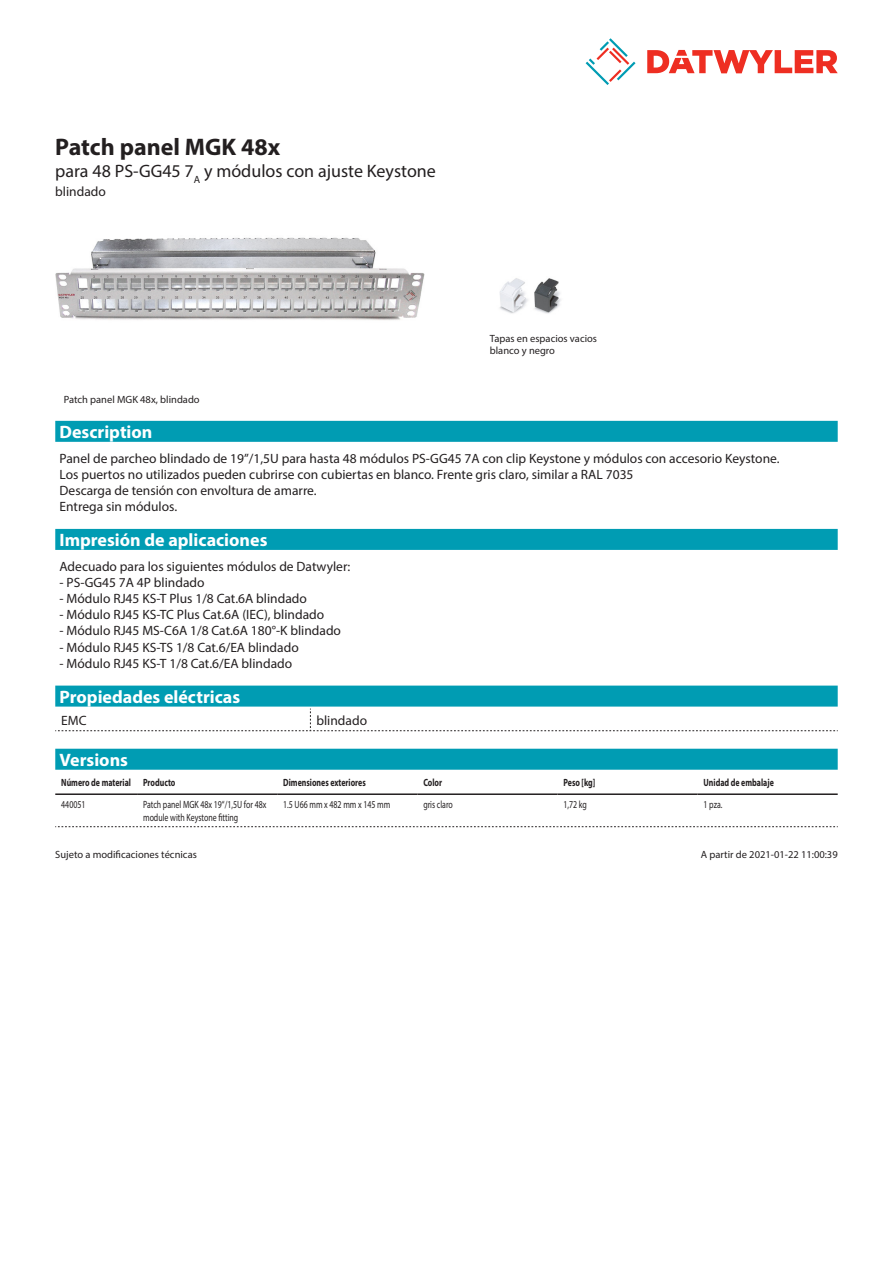
<style>
.page{position:relative;width:893px;height:1263px;background:#fff}
.page>*{position:absolute;margin:0;border:0;box-sizing:border-box;transform-origin:0 0}
.Product_Head{font:700 24px "Myriad Pro";color:#231f20}
.Standard_Head_Proper{font:700 18px "Myriad Pro";color:#fff}
.SubHead{font:18px "Myriad Pro";color:#231f20}
.Standard_text{font:13.5px/16.2px "Myriad Pro";color:#231f20}
.myriad_light_propert{font:13.5px "Myriad Pro";color:#231f20}
.myriadlight{font:10.5px/12.6px "Myriad Pro";color:#231f20;scale:.75 1}
.myriadbold{font:700 10.5px "Myriad Pro";color:#231f20;scale:.75 1}
.imagetext{font:10.5px/12.6px "Myriad Pro";color:#231f20}
.Footnote{font:10.5px "Myriad Pro";color:#231f20}
</style>
<div class="page">
<svg style="left:586px;top:38px;width:49px;height:47px"></svg>
<svg style="left:647px;top:50px;width:191px;height:23px"></svg>
<img style="left:55px;top:237px;width:369px;height:83px">
<img style="left:499px;top:278px;width:62px;height:36px">
<div style="left:55px;top:749px;width:783px;height:21px;background:#009cb3"></div>
<hr style="left:55px;top:793px;width:82px;height:2px;background:#231f20">
<hr style="left:137px;top:793px;width:140px;height:2px;background:#231f20">
<hr style="left:277px;top:793px;width:140px;height:2px;background:#231f20">
<hr style="left:417px;top:793px;width:140px;height:2px;background:#231f20">
<hr style="left:557px;top:793px;width:141px;height:2px;background:#231f20">
<hr style="left:698px;top:793px;width:140px;height:2px;background:#231f20">
<svg style="left:55px;top:826px;width:783px;height:1px"></svg>
<div style="left:55px;top:421px;width:783px;height:21px;background:#009cb3"></div>
<div style="left:55px;top:529px;width:783px;height:21px;background:#009cb3"></div>
<div style="left:55px;top:686px;width:783px;height:21px;background:#009cb3"></div>
<svg style="left:55px;top:709px;width:783px;height:22px"></svg>
<p class="Product_Head" style="left:55px;top:131px;width:226px">Patch panel MGK 48x</p>
<p class="SubHead" style="left:55px;top:160px;width:382px">para 48 PS-GG45 7<sub>A</sub> y módulos con ajuste Keystone</p>
<p class="Standard_text" style="left:55px;top:183px;width:52px">blindado</p>
<p class="imagetext" style="left:64px;top:393px;width:137px">Patch panel MGK 48x, blindado</p>
<p class="imagetext" style="left:490px;top:332px;width:109px">Tapas en espacios vacios blanco y negro</p>
<p class="Standard_Head_Proper" style="left:60px;top:420px;width:94px">Description</p>
<p class="Standard_text" style="left:60px;top:450px;width:721px">Panel de parcheo blindado de 19”/1,5U para hasta 48 módulos PS-GG45 7A con clip Keystone y módulos con accesorio Keystone.<br>Los puertos no utilizados pueden cubrirse con cubiertas en blanco. Frente gris claro, similar a RAL 7035<br>Descarga de tensión con envoltura de amarre.<br>Entrega sin módulos.</p>
<p class="Standard_Head_Proper" style="left:60px;top:528px;width:209px">Impresión de aplicaciones</p>
<p class="Standard_text" style="left:60px;top:558px;width:292px">Adecuado para los siguientes módulos de Datwyler:</p>
<p class="Standard_text" style="left:60px;top:574px;width:147px">- PS-GG45 7A 4P blindado</p>
<p class="Standard_text" style="left:60px;top:590px;width:249px">- Módulo RJ45 KS-T Plus 1/8 Cat.6A blindado</p>
<p class="Standard_text" style="left:60px;top:606px;width:266px">- Módulo RJ45 KS-TC Plus Cat.6A (IEC), blindado</p>
<p class="Standard_text" style="left:60px;top:623px;width:283px">- Módulo RJ45 MS-C6A 1/8 Cat.6A 180°-K blindado</p>
<p class="Standard_text" style="left:60px;top:639px;width:241px">- Módulo RJ45 KS-TS 1/8 Cat.6/EA blindado</p>
<p class="Standard_text" style="left:60px;top:655px;width:234px">- Módulo RJ45 KS-T 1/8 Cat.6/EA blindado</p>
<p class="Standard_Head_Proper" style="left:60px;top:685px;width:182px">Propiedades eléctricas</p>
<p class="myriad_light_propert" style="left:61px;top:712px;width:27px">EMC</p>
<p class="myriad_light_propert" style="left:316px;top:712px;width:52px">blindado</p>
<p class="Standard_Head_Proper" style="left:60px;top:748px;width:70px">Versions</p>
<p class="myriadbold" style="left:61px;top:775px;width:95px">Número de material</p>
<p class="myriadbold" style="left:143px;top:775px;width:45px">Producto</p>
<p class="myriadbold" style="left:283px;top:775px;width:112px">Dimensiones exteriores</p>
<p class="myriadbold" style="left:423px;top:775px;width:27px">Color</p>
<p class="myriadbold" style="left:563px;top:775px;width:44px">Peso [kg]</p>
<p class="myriadbold" style="left:704px;top:775px;width:95px">Unidad de embalaje</p>
<p class="myriadlight" style="left:61px;top:798px;width:34px">440051</p>
<p class="myriadlight" style="left:143px;top:798px;width:166px">Patch panel MGK 48x 19“/1,5U for 48x module with Keystone fitting</p>
<p class="myriadlight" style="left:283px;top:798px;width:144px">1.5 U66 mm x 482 mm x 145 mm</p>
<p class="myriadlight" style="left:423px;top:798px;width:41px">gris claro</p>
<p class="myriadlight" style="left:563px;top:798px;width:33px">1,72 kg</p>
<p class="myriadlight" style="left:704px;top:798px;width:27px">1 pza.</p>
<p class="Footnote" style="left:55px;top:848px;width:143px">Sujeto a modificaciones técnicas</p>
<p class="Footnote" style="left:701px;top:848px;width:138px">A partir de 2021-01-22 11:00:39</p>
</div>
